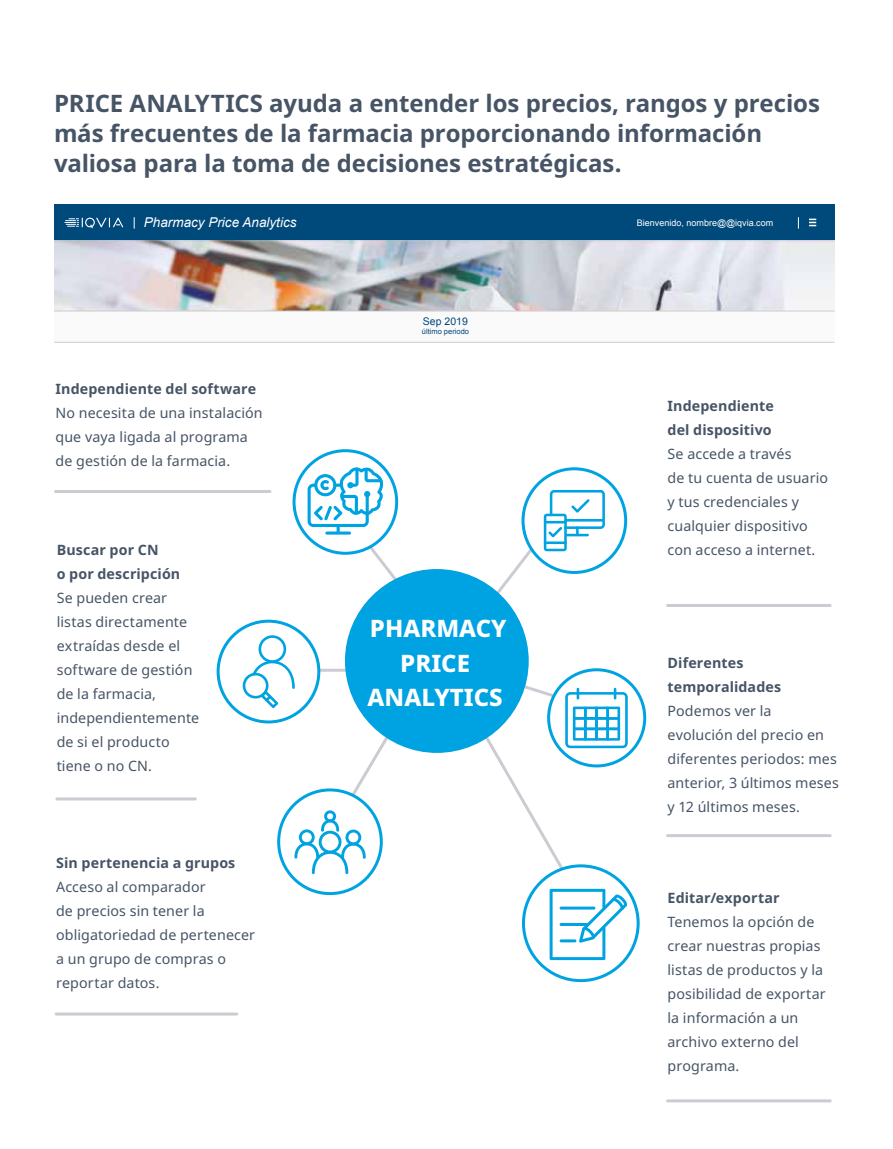
<style>
.page{position:relative;width:893px;height:1149px;background:#fff}
.page>*{position:absolute;margin:0;border:0;box-sizing:border-box;transform-origin:0 0}
.t1{font:700 24px/30px "Noto Sans";letter-spacing:-.005em;color:#465465}
.t2{font:800 24px/34.5px "Noto Sans";color:#fff;text-align:center}
.t3{font:14.25px/24px "Noto Sans";letter-spacing:.01em;color:#465465}
.t4{font:700 14.25px/24px "Noto Sans";letter-spacing:.01em;color:#465465}
.t5{font:italic 13.5px "Arial";color:#fff}
.t6{font:10.5px "Arial";color:#00497b}
.t7{font:9px "Arial";color:#fff}
.t8{font:7.5px "Arial";color:#00497b}
</style>
<div class="page">
<hr style="left:56px;top:490px;width:214px;height:3px;background:#cccbd2">
<hr style="left:56px;top:1012px;width:181px;height:3px;background:#cccbd2">
<hr style="left:57px;top:797px;width:138px;height:3px;background:#cccbd2">
<hr style="left:306px;top:668px;width:46px;height:3px;background:#cccbd2">
<div style="left:218px;top:621px;width:101px;height:100px;background:#fff;border-radius:50%"></div>
<div style="left:217px;top:619px;width:103px;height:104px;border:3px solid #00a3e2;border-radius:50%"></div>
<hr style="left:668px;top:603px;width:162px;height:3px;background:#cccbd2">
<hr style="left:668px;top:833px;width:162px;height:3px;background:#cccbd2">
<hr style="left:668px;top:1098px;width:162px;height:3px;background:#cccbd2">
<svg style="left:491px;top:542px;width:47px;height:51px"></svg>
<div style="left:345px;top:569px;width:184px;height:183px;background:#00a3e2;border-radius:50%"></div>
<svg style="left:294px;top:450px;width:103px;height:103px"></svg>
<svg style="left:308px;top:467px;width:96px;height:122px"></svg>
<div style="left:523px;top:468px;width:103px;height:104px;background:#fff;border-radius:50%"></div>
<div style="left:521px;top:467px;width:106px;height:106px;border:3px solid #00a3e2;border-radius:50%"></div>
<svg style="left:544px;top:490px;width:61px;height:61px"></svg>
<svg style="left:549px;top:669px;width:96px;height:96px"></svg>
<div style="left:547px;top:668px;width:99px;height:99px;border:3px solid #00a3e2;border-radius:50%"></div>
<svg style="left:243px;top:635px;width:52px;height:73px"></svg>
<svg style="left:471px;top:677px;width:157px;height:201px"></svg>
<svg style="left:294px;top:732px;width:98px;height:141px"></svg>
<svg style="left:523px;top:865px;width:115px;height:115px"></svg>
<div style="left:522px;top:864px;width:118px;height:117px;border:3px solid #00a3e2;border-radius:50%"></div>
<svg style="left:550px;top:888px;width:78px;height:71px"></svg>
<img style="left:54px;top:239px;width:781px;height:71px">
<div style="left:54px;top:311px;width:781px;height:31px;background:#fbfafa"></div>
<hr style="left:54px;top:310px;width:781px;height:1px;background:#cccbd2">
<hr style="left:54px;top:342px;width:781px;height:1px;background:#cccbd2">
<div style="left:54px;top:204px;width:781px;height:35px;background:#00497b"></div>
<svg style="left:64px;top:217px;width:59px;height:11px"></svg>
<svg style="left:809px;top:218px;width:7px;height:8px"></svg>
<h1 class="t1" style="left:54px;top:88px;width:767px">PRICE ANALYTICS ayuda a entender los precios, rangos y precios más frecuentes de la farmacia proporcionando información valiosa para la toma de decisiones estratégicas.</h1>
<p class="t5" style="left:144px;top:214px;width:154px">Pharmacy Price Analytics</p>
<p class="t7" style="left:637px;top:216px;width:138px">Bienvenido, nombre@@iqvia.com</p>
<p class="t4" style="left:56px;top:377px;width:202px">Independiente del software</p>
<p class="t3" style="left:56px;top:401px;width:209px">No necesita de una instalación que vaya ligada al programa de gestión de la farmacia.</p>
<p class="t4" style="left:57px;top:538px;width:125px">Buscar por CN<br>o por descripción</p>
<p class="t3" style="left:57px;top:586px;width:144px">Se pueden crear listas directamente extraídas desde el software de gestión de la farmacia, independientemente de si el producto tiene o no CN.</p>
<p class="t4" style="left:56px;top:850px;width:181px">Sin pertenencia a grupos</p>
<p class="t3" style="left:56px;top:874px;width:201px">Acceso al comparador<br>de precios sin tener la obligatoriedad de pertenecer a un grupo de compras o reportar datos.</p>
<p class="t6" style="left:423px;top:314px;width:46px">Sep 2019</p>
<p class="t8" style="left:422px;top:326px;width:49px">último periodo</p>
<h1 class="t2" style="left:368px;top:611px;width:140px">PHARMACY<br>PRICE<br>ANALYTICS</h1>
<p class="t4" style="left:667px;top:393px;width:108px">Independiente del dispositivo</p>
<p class="t3" style="left:667px;top:441px;width:162px">Se accede a través<br>de tu cuenta de usuario y tus credenciales y cualquier dispositivo con acceso a internet.</p>
<p class="t4" style="left:667px;top:651px;width:115px">Diferentes temporalidades</p>
<p class="t3" style="left:667px;top:699px;width:173px">Podemos ver la evolución del precio en diferentes periodos: mes anterior, 3 últimos meses y 12 últimos meses.</p>
<p class="t4" style="left:667px;top:885px;width:114px">Editar/exportar</p>
<p class="t3" style="left:667px;top:909px;width:160px">Tenemos la opción de crear nuestras propias listas de productos y la posibilidad de exportar la información a un archivo externo del programa.</p>
</div>
